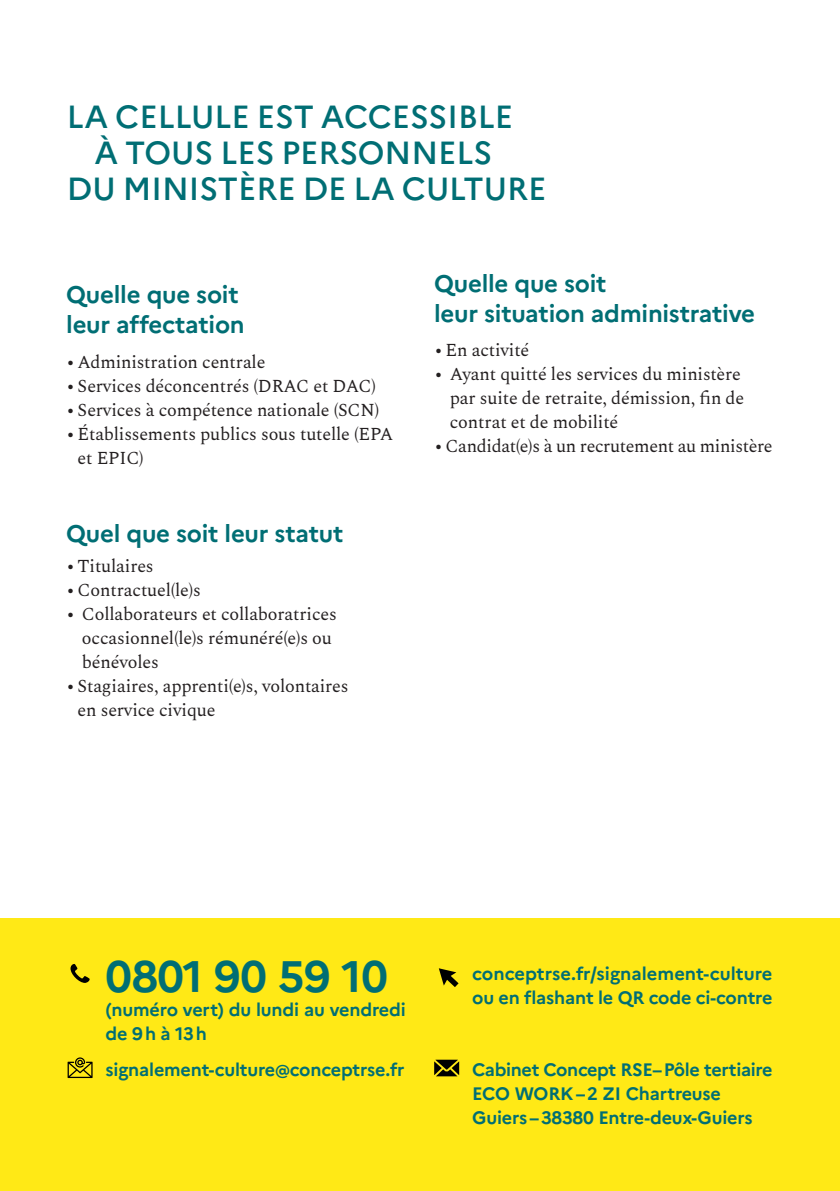
<style>
.page{position:relative;width:840px;height:1191px;background:#fff}
.page>*{position:absolute;margin:0;border:0;box-sizing:border-box;transform-origin:0 0}
._01_Texte-labeur_Spe{font:700 44px "Marianne";letter-spacing:-.01em;color:#006e74}
.t1{font:500 32px "Marianne";color:#006e74}
._01_Chapeau_Marianne{font:700 24px/30px "Marianne";letter-spacing:-.01em;color:#006e74}
.t2{font:18px/24px "Spectral";letter-spacing:-.01em;color:#231f20}
._01_Texte-labeur_Spe-2{font:700 18px/24px "Marianne";letter-spacing:-.01em;color:#006e74}
</style>
<div class="page">
<div style="left:0;top:918px;width:839px;height:273px;background:#ffe916"></div>
<svg style="left:70px;top:964px;width:20px;height:19px"></svg>
<svg style="left:434px;top:1059px;width:25px;height:17px"></svg>
<svg style="left:68px;top:1057px;width:24px;height:21px"></svg>
<svg style="left:438px;top:968px;width:20px;height:19px"></svg>
<p class="t1" style="left:67px;top:91px;width:447px">LA CELLULE EST ACCESSIBLE</p>
<p class="t1" style="left:94px;top:127px;width:399px">À TOUS LES PERSONNELS</p>
<p class="t1" style="left:67px;top:163px;width:481px">DU MINISTÈRE DE LA CULTURE</p>
<p class="_01_Chapeau_Marianne" style="left:66px;top:277px;width:180px">Quelle que soit leur affectation</p>
<p class="t2" style="left:66px;top:348px;width:201px">•Administration centrale</p>
<p class="t2" style="left:66px;top:372px;width:311px">•Services déconcentrés (DRAC et DAC)</p>
<p class="t2" style="left:66px;top:396px;width:314px">•Services à compétence nationale (SCN)</p>
<p class="t2" style="left:78px;top:420px;width:317px;text-indent:-11px">•Établissements publics sous tutelle (EPA et EPIC)</p>
<p class="_01_Chapeau_Marianne" style="left:66px;top:516px;width:278px">Quel que soit leur statut</p>
<p class="t2" style="left:66px;top:552px;width:89px">•Titulaires</p>
<p class="t2" style="left:66px;top:576px;width:136px">•Contractuel(le)s</p>
<p class="t2" style="left:82px;top:600px;width:256px;text-indent:-16px">• Collaborateurs et collaboratrices occasionnel(le)s rémunéré(e)s ou bénévoles</p>
<p class="t2" style="left:78px;top:672px;width:272px;text-indent:-11px">•Stagiaires, apprenti(e)s, volontaires en service civique</p>
<p class="_01_Chapeau_Marianne" style="left:434px;top:266px;width:322px">Quelle que soit<br>leur situation administrative</p>
<p class="t2" style="left:434px;top:336px;width:97px">•En activité</p>
<p class="t2" style="left:449px;top:360px;width:296px;text-indent:-16px">• Ayant quitté les services du ministère par suite de retraite, démission, fin de contrat et de mobilité</p>
<p class="t2" style="left:434px;top:432px;width:340px">•Candidat(e)s à un recrutement au ministère</p>
<p class="_01_Texte-labeur_Spe" style="left:105px;top:942px;width:283px">0801 90 59 10</p>
<p class="_01_Texte-labeur_Spe-2" style="left:105px;top:996px;width:301px">(numéro vert) du lundi au vendredi de 9 h à 13 h</p>
<p class="_01_Texte-labeur_Spe-2" style="left:105px;top:1056px;width:300px">signalement-culture@conceptrse.fr</p>
<p class="_01_Texte-labeur_Spe-2" style="left:472px;top:960px;width:301px">conceptrse.fr/signalement-culture ou en flashant le QR code ci-contre</p>
<p class="_01_Texte-labeur_Spe-2" style="left:472px;top:1056px;width:302px">Cabinet Concept RSE– Pôle tertiaire<br>ECO WORK – 2 ZI Chartreuse<br>Guiers – 38380 Entre-deux-Guiers</p>
</div>
